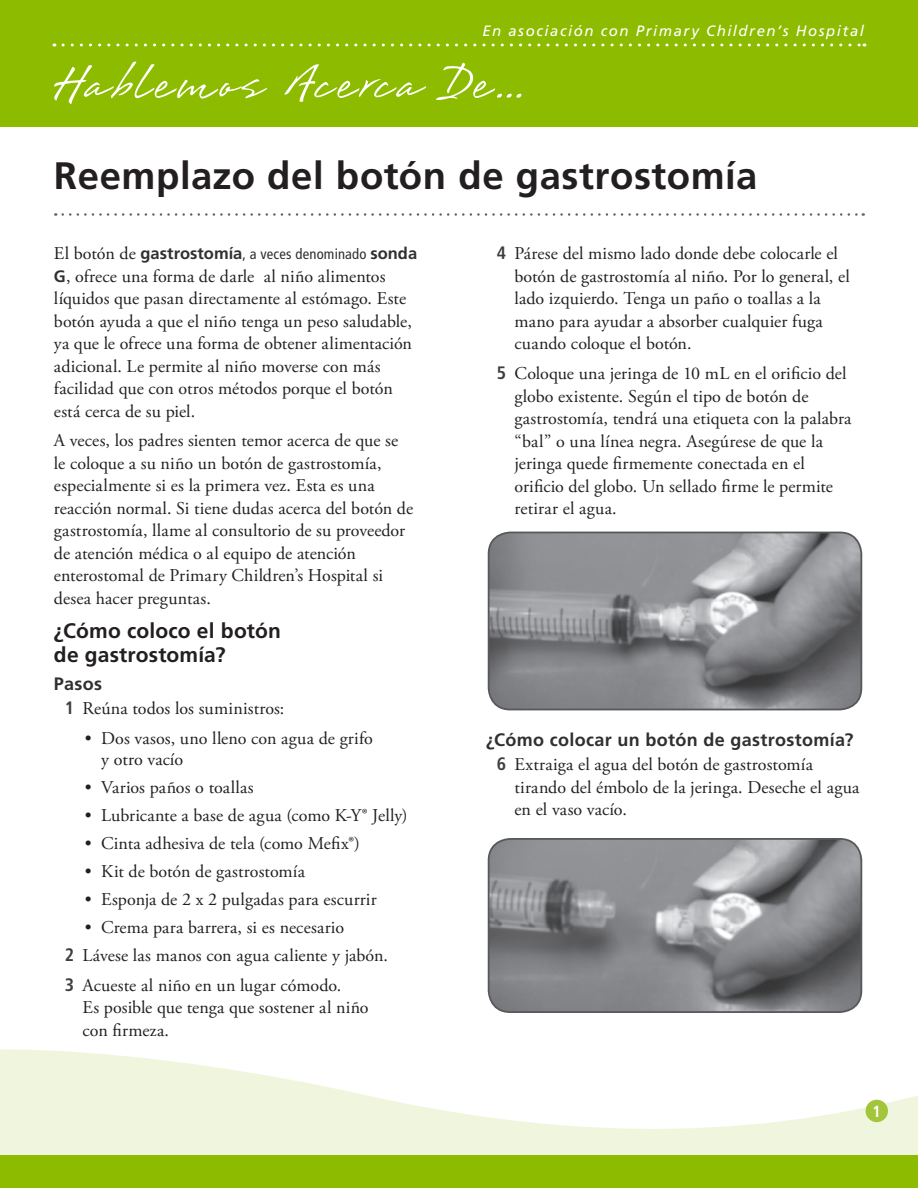
<style>
.page{position:relative;width:918px;height:1188px;background:#fff}
.page>*{position:absolute;margin:0;border:0;box-sizing:border-box;transform-origin:0 0}
.Title__h1{font:700 38.25px "Frutiger LT Std";letter-spacing:.015em;color:#231f20}
.Level_1__h2{font:700 21px/24px "Frutiger LT Std";letter-spacing:.005em;color:#231f20}
.Main__p{font:18px/22.5px "Adobe Garamond Pro";letter-spacing:.005em;color:#231f20}
.Level_2__h3{font:700 18px "Frutiger LT Std";letter-spacing:.02em;color:#312f30}
.Main__p-2{font:700 16.5px "Frutiger LT Std";color:#312f30}
.Page_number{font:700 condensed 16.2px "Frutiger LT Std";color:#fff}
.t1{font:italic 15px "Frutiger LT Std";letter-spacing:.1em;color:#fff}
.s1{font-family:"Adobe Garamond Pro";font-weight:400;font-size:18px;color:#231f20}
.s2{font-weight:400;font-stretch:condensed;font-size:14.7px}
.s3{font-family:"Frutiger LT Std";font-weight:700;font-size:16.5px;color:#312f30}
.s4{font-family:"Frutiger LT Std";font-weight:700;font-stretch:condensed;color:#3e3e3f}
</style>
<div class="page">
<svg style="left:0;top:1049px;width:918px;height:107px;fill:#f0f6de"></svg>
<div style="left:0;top:0;width:918px;height:127px;background:#8dbb00"></div>
<svg style="left:63px;top:44px;width:802px;height:2px"></svg>
<div style="left:866px;top:1100px;width:22px;height:22px;background:#a2c53a;border-radius:50%"></div>
<div style="left:0;top:1156px;width:918px;height:32px;background:#8dbb00"></div>
<svg style="left:54px;top:62px;width:467px;height:42px"></svg>
<svg style="left:63px;top:213px;width:801px;height:3px"></svg>
<img style="left:489px;top:532px;width:372px;height:178px">
<div style="left:488px;top:532px;width:374px;height:178px;border:2px solid #57585a;border-radius:22px"></div>
<img style="left:489px;top:839px;width:372px;height:173px">
<div style="left:488px;top:838px;width:374px;height:175px;border:2px solid #57585a;border-radius:22px"></div>
<p class="t1" style="left:482px;top:22px;width:383px">En asociación con Primary Children’s Hospital</p>
<p class="Title__h1" style="left:54px;top:154px;width:705px">Reemplazo del botón de gastrostomía</p>
<p class="Main__p-2" style="left:54px;top:244px;width:365px"><span class="s1">El botón de</span> gastrostomía<span class="s2">, a veces denominado</span> sonda</p>
<p class="Main__p" style="left:54px;top:265px;width:360px"><span class="s3">G</span>, ofrece una forma de darle al niño alimentos líquidos que pasan directamente al estómago. Este botón ayuda a que el niño tenga un peso saludable, ya que le ofrece una forma de obtener alimentación adicional. Le permite al niño moverse con más facilidad que con otros métodos porque el botón está cerca de su piel.</p>
<p class="Main__p" style="left:54px;top:430px;width:361px">A veces, los padres sienten temor acerca de que se le coloque a su niño un botón de gastrostomía, especialmente si es la primera vez. Esta es una reacción normal. Si tiene dudas acerca del botón de gastrostomía, llame al consultorio de su proveedor de atención médica o al equipo de atención enterostomal de Primary Children’s Hospital si desea hacer preguntas.</p>
<p class="Level_1__h2" style="left:54px;top:619px;width:228px">¿Cómo coloco el botón de gastrostomía?</p>
<p class="Level_2__h3" style="left:54px;top:673px;width:50px">Pasos</p>
<p class="Main__p" style="left:65px;top:697px;width:221px"><span class="s4">1</span> Reúna todos los suministros:</p>
<p class="Main__p" style="left:101px;top:729px;width:273px;line-height:21px;text-indent:-16px">• Dos vasos, uno lleno con agua de grifo y otro vacío</p>
<p class="Main__p" style="left:85px;top:777px;width:170px">• Varios paños o toallas</p>
<p class="Main__p" style="left:85px;top:805px;width:324px">• Lubricante a base de agua (como K-Y® Jelly)</p>
<p class="Main__p" style="left:85px;top:833px;width:277px">• Cinta adhesiva de tela (como Mefix®)</p>
<p class="Main__p" style="left:85px;top:861px;width:222px">• Kit de botón de gastrostomía</p>
<p class="Main__p" style="left:85px;top:889px;width:294px">• Esponja de 2 x 2 pulgadas para escurrir</p>
<p class="Main__p" style="left:85px;top:917px;width:261px">• Crema para barrera, si es necesario</p>
<p class="Main__p" style="left:65px;top:944px;width:325px"><span class="s4">2</span> Lávese las manos con agua caliente y jabón.</p>
<p class="Main__p" style="left:82px;top:974px;width:288px;text-indent:-18px"><span class="s4">3</span> Acueste al niño en un lugar cómodo.<br>Es posible que tenga que sostener al niño con firmeza.</p>
<p class="Main__p" style="left:514px;top:243px;width:337px;text-indent:-18px"><span class="s4">4</span> Párese del mismo lado donde debe colocarle el botón de gastrostomía al niño. Por lo general, el lado izquierdo. Tenga un paño o toallas a la mano para ayudar a absorber cualquier fuga cuando coloque el botón.</p>
<p class="Main__p" style="left:514px;top:363px;width:338px;text-indent:-18px"><span class="s4">5</span> Coloque una jeringa de 10 mL en el orificio del globo existente. Según el tipo de botón de gastrostomía, tendrá una etiqueta con la palabra “bal” o una línea negra. Asegúrese de que la jeringa quede firmemente conectada en el orificio del globo. Un sellado firme le permite retirar el agua.</p>
<p class="Level_2__h3" style="left:486px;top:729px;width:369px">¿Cómo colocar un botón de gastrostomía?</p>
<p class="Main__p" style="left:514px;top:754px;width:347px;text-indent:-18px"><span class="s4">6</span> Extraiga el agua del botón de gastrostomía tirando del émbolo de la jeringa. Deseche el agua en el vaso vacío.</p>
<p class="Page_number" style="left:873px;top:1101px;width:10px">1</p>
</div>
